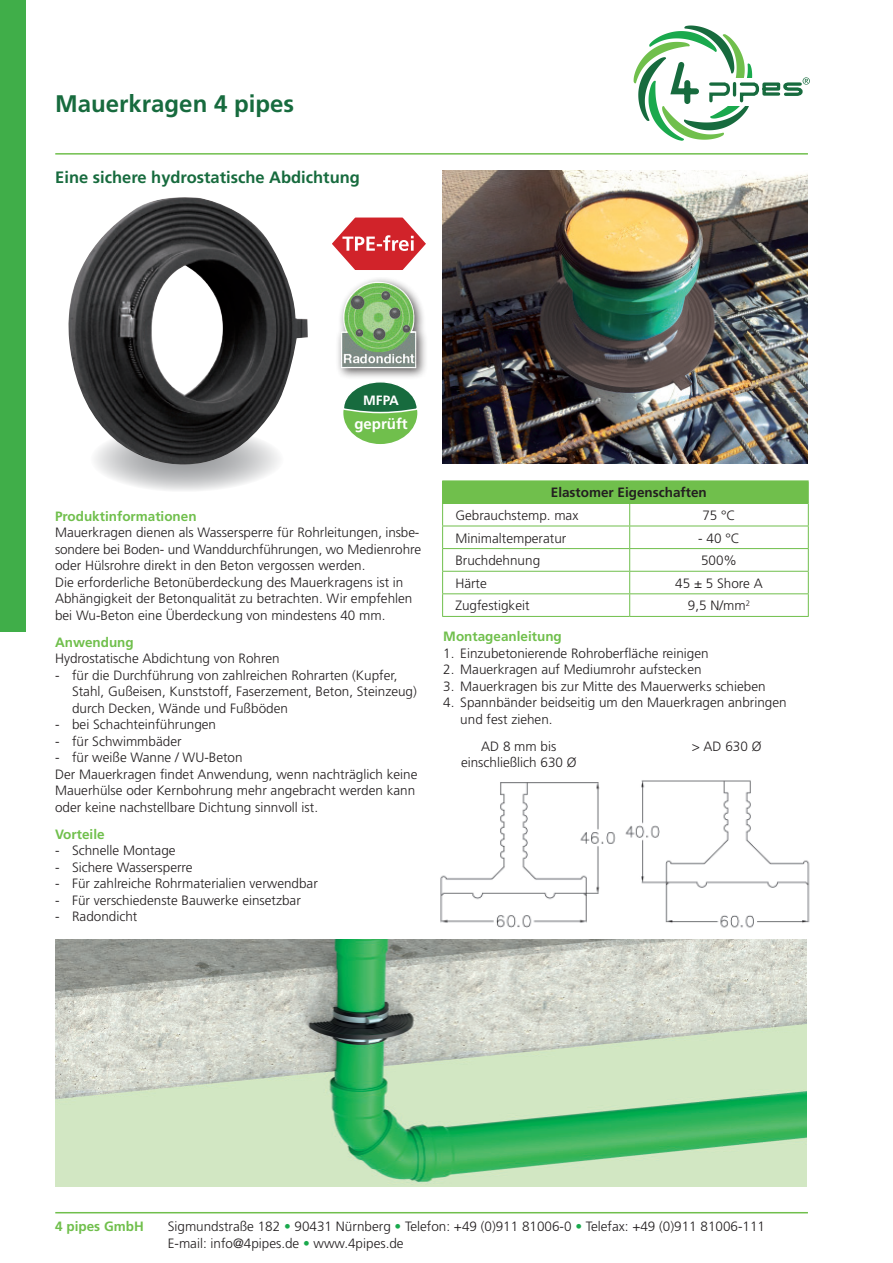
<style>
.page{position:relative;width:893px;height:1263px;background:#fff}
.page>*{position:absolute;margin:0;border:0;box-sizing:border-box;transform-origin:0 0}
.t1{font:700 24px "Frutiger";color:#176b3e}
.t2{font:700 16.5px "Frutiger";color:#176b3e}
.t3{font:700 15px "Frutiger";color:#fff}
.t4{font:300 13.5px/16.5px "Frutiger";color:#231f20}
.t5{font:700 13.5px "Frutiger";color:#70bf4c}
.t6{font:700 13.5px "Frutiger";color:#231f20}
.t7{font:700 13.5px "Frutiger";color:#fff}
.s1{color:#1aa94d}
</style>
<div class="page">
<hr style="left:55px;top:1212px;width:753px;height:1px;background:#70bf4c">
<hr style="left:55px;top:153px;width:753px;height:2px;background:#70bf4c">
<svg style="left:634px;top:26px;width:176px;height:115px"></svg>
<img style="left:620px;top:780px;width:190px;height:160px">
<img style="left:421px;top:782px;width:198px;height:158px">
<div style="left:443px;top:481px;width:365px;height:22px;background:#70bf4c"></div>
<hr style="left:442px;top:480px;width:188px;height:1px;background:#70bf4c">
<hr style="left:630px;top:480px;width:179px;height:1px;background:#70bf4c">
<hr style="left:442px;top:503px;width:188px;height:1px;background:#70bf4c">
<hr style="left:630px;top:503px;width:179px;height:1px;background:#70bf4c">
<hr style="left:442px;top:526px;width:188px;height:1px;background:#70bf4c">
<hr style="left:630px;top:526px;width:179px;height:1px;background:#70bf4c">
<hr style="left:442px;top:548px;width:188px;height:1px;background:#70bf4c">
<hr style="left:630px;top:548px;width:179px;height:1px;background:#70bf4c">
<hr style="left:442px;top:571px;width:188px;height:1px;background:#70bf4c">
<hr style="left:630px;top:571px;width:179px;height:1px;background:#70bf4c">
<hr style="left:442px;top:593px;width:188px;height:1px;background:#70bf4c">
<svg style="left:442px;top:481px;width:1px;height:135px"></svg>
<hr style="left:630px;top:593px;width:179px;height:1px;background:#70bf4c">
<svg style="left:629px;top:504px;width:1px;height:112px"></svg>
<svg style="left:808px;top:481px;width:1px;height:135px"></svg>
<hr style="left:442px;top:616px;width:188px;height:1px;background:#70bf4c">
<hr style="left:630px;top:616px;width:179px;height:1px;background:#70bf4c">
<img style="left:442px;top:170px;width:366px;height:293px">
<img style="left:55px;top:940px;width:752px;height:246px">
<div style="left:0;top:0;width:26px;height:631px;background:#40ae49"></div>
<svg style="left:90px;top:426px;width:194px;height:66px"></svg>
<svg style="left:343px;top:382px;width:75px;height:62px"></svg>
<img style="left:68px;top:197px;width:240px;height:268px">
<svg style="left:332px;top:217px;width:94px;height:53px"></svg>
<div style="left:335px;top:277px;width:94px;height:103px;background:#231f20;opacity:.75"></div>
<img style="left:341px;top:282px;width:75px;height:86px">
<h1 class="t1" style="left:55px;top:90px;width:240px">Mauerkragen 4 pipes</h1>
<p class="t2" style="left:55px;top:167px;width:306px">Eine sichere hydrostatische Abdichtung</p>
<p class="t7" style="left:363px;top:392px;width:37px">MFPA</p>
<p class="t3" style="left:354px;top:415px;width:55px">geprüft</p>
<p class="t5" style="left:55px;top:508px;width:143px">Produktinformationen</p>
<p class="t4" style="left:55px;top:524px;width:368px">Mauerkragen dienen als Wassersperre für Rohrleitungen, insbe&shy;sondere bei Boden- und Wanddurchführungen, wo Medienrohre oder Hülsrohre direkt in den Beton vergossen werden.<br>Die erforderliche Betonüberdeckung des Mauerkragens ist in Abhängigkeit der Betonqualität zu betrachten. Wir empfehlen bei Wu-Beton eine Überdeckung von mindestens 40 mm.</p>
<p class="t5" style="left:55px;top:634px;width:80px">Anwendung</p>
<p class="t4" style="left:55px;top:650px;width:226px">Hydrostatische Abdichtung von Rohren</p>
<p class="t4" style="left:72px;top:667px;width:346px;text-indent:-17px">- für die Durchführung von zahlreichen Rohrarten (Kupfer,<br>Stahl, Gußeisen, Kunststoff, Faserzement, Beton, Steinzeug) durch Decken, Wände und Fußböden</p>
<p class="t4" style="left:55px;top:716px;width:163px">- bei Schachteinführungen</p>
<p class="t4" style="left:55px;top:733px;width:128px">- für Schwimmbäder</p>
<p class="t4" style="left:55px;top:749px;width:364px">- für weiße Wanne / WU-Beton<br>Der Mauerkragen findet Anwendung, wenn nachträglich keine Mauerhülse oder Kernbohrung mehr angebracht werden kann oder keine nachstellbare Dichtung sinnvoll ist.</p>
<p class="t5" style="left:55px;top:826px;width:51px">Vorteile</p>
<p class="t4" style="left:55px;top:842px;width:122px">- Schnelle Montage</p>
<p class="t4" style="left:55px;top:859px;width:139px">- Sichere Wassersperre</p>
<p class="t4" style="left:55px;top:875px;width:264px">- Für zahlreiche Rohrmaterialien verwendbar</p>
<p class="t4" style="left:55px;top:892px;width:247px">- Für verschiedenste Bauwerke einsetzbar</p>
<p class="t4" style="left:55px;top:908px;width:84px">- Radondicht</p>
<p class="t6" style="left:551px;top:485px;width:158px">Elastomer Eigenschaften</p>
<p class="t4" style="left:455px;top:507px;width:124px">Gebrauchstemp. max</p>
<p class="t4" style="left:702px;top:507px;width:35px">75 °C</p>
<p class="t4" style="left:455px;top:530px;width:112px">Minimaltemperatur</p>
<p class="t4" style="left:698px;top:530px;width:43px">- 40 °C</p>
<p class="t4" style="left:455px;top:552px;width:86px">Bruchdehnung</p>
<p class="t4" style="left:701px;top:552px;width:38px">500%</p>
<p class="t4" style="left:455px;top:575px;width:33px">Härte</p>
<p class="t4" style="left:675px;top:575px;width:89px">45 ± 5 Shore A</p>
<p class="t4" style="left:455px;top:597px;width:76px">Zugfestigkeit</p>
<p class="t4" style="left:688px;top:597px;width:64px">9,5 N/mm<sup>2</sup></p>
<p class="t5" style="left:443px;top:628px;width:120px">Montageanleitung</p>
<p class="t4" style="left:443px;top:644px;width:267px">1. Einzubetonierende Rohroberfläche reinigen</p>
<p class="t4" style="left:443px;top:661px;width:260px">2. Mauerkragen auf Mediumrohr aufstecken</p>
<p class="t4" style="left:443px;top:677px;width:324px">3. Mauerkragen bis zur Mitte des Mauerwerks schieben</p>
<p class="t4" style="left:460px;top:694px;width:328px;text-indent:-17px">4. Spannbänder beidseitig um den Mauerkragen anbringen und fest ziehen.</p>
<p class="t4" style="left:481px;top:737px;width:77px">AD 8 mm bis</p>
<p class="t4" style="left:692px;top:737px;width:71px">&gt; AD 630 Ø</p>
<p class="t4" style="left:461px;top:754px;width:117px">einschließlich 630 Ø</p>
<p class="t5" style="left:55px;top:1218px;width:90px">4 pipes GmbH</p>
<p class="t4" style="left:168px;top:1218px;width:599px">Sigmundstraße 182 <span class="s1">•</span> 90431 Nürnberg <span class="s1">•</span> Telefon: +49 (0)911 81006-0 <span class="s1">•</span> Telefax: +49 (0)911 81006-111<br>E-mail: info@4pipes.de <span class="s1">•</span> www.4pipes.de</p>
</div>
